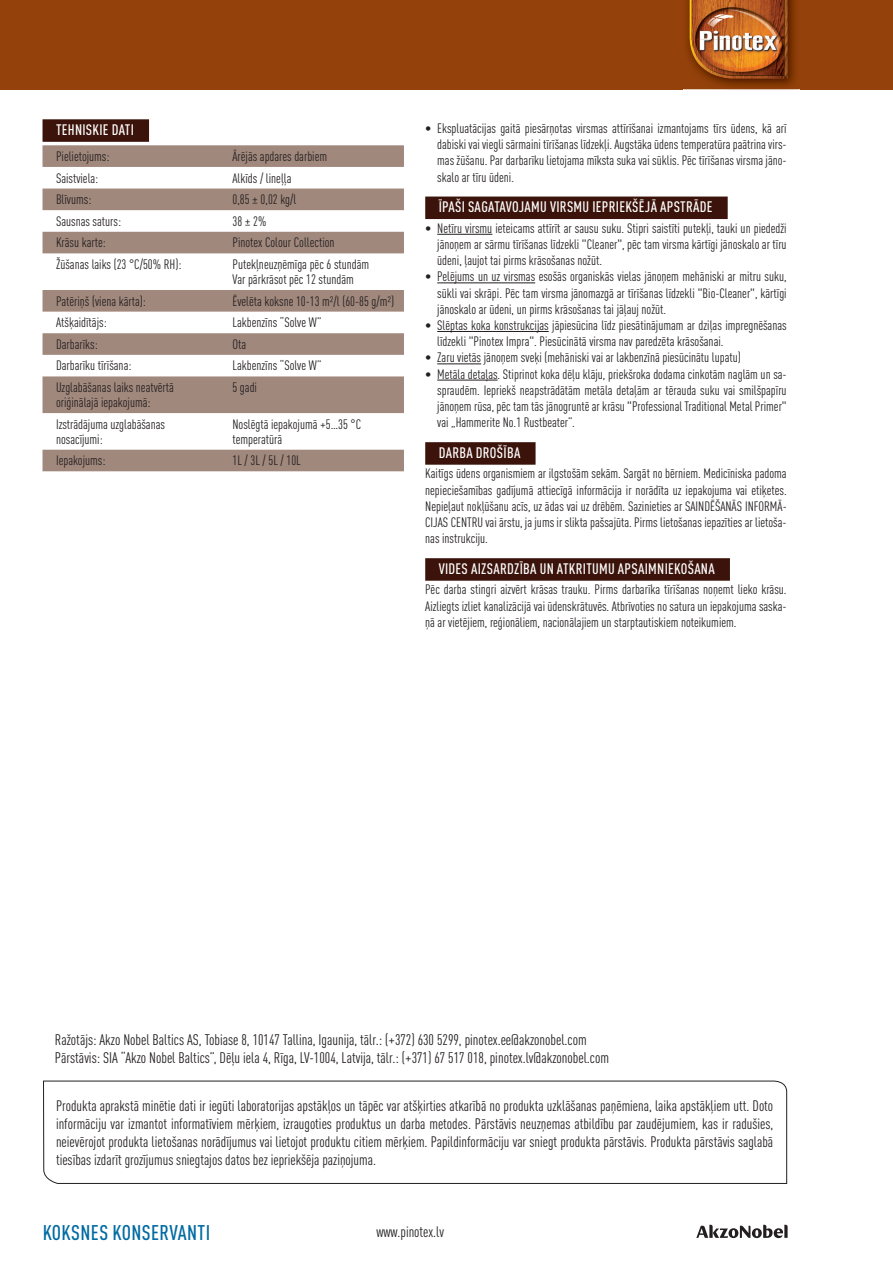
<style>
.page{position:relative;width:893px;height:1263px;background:#fff}
.page>*{position:absolute;margin:0;border:0;box-sizing:border-box;transform-origin:0 0}
.t1{font:500 condensed 21px "DIN Pro";letter-spacing:.02em;color:#006ba3}
.t2{font:condensed 15.15px/18.1px "DIN Pro";color:#231f20}
.t3{font:condensed 15px/18px "DIN Pro";color:#231f20;text-align:justify}
.t4{font:500 condensed 15px "DIN Pro";letter-spacing:.02em;color:#fff}
.t5{font:condensed 13.5px/16.2px "DIN Pro";color:#231f20;text-align:justify}
</style>
<div class="page">
<svg style="left:696px;top:1225px;width:92px;height:13px"></svg>
<div style="left:0;top:0;width:893px;height:89px;background:#94410c"></div>
<svg style="left:43px;top:1080px;width:744px;height:104px"></svg>
<div style="left:43px;top:119px;width:106px;height:23px;background:#3b130a"></div>
<svg style="left:43px;top:145px;width:361px;height:326px"></svg>
<div style="left:425px;top:197px;width:303px;height:22px;background:#3b130a"></div>
<hr style="left:437px;top:234px;width:55px;height:1px;background:#231f20">
<hr style="left:437px;top:283px;width:98px;height:1px;background:#231f20">
<hr style="left:437px;top:331px;width:112px;height:1px;background:#231f20">
<hr style="left:437px;top:364px;width:44px;height:1px;background:#231f20">
<hr style="left:437px;top:380px;width:61px;height:1px;background:#231f20">
<div style="left:425px;top:442px;width:111px;height:23px;background:#3b130a"></div>
<div style="left:425px;top:558px;width:305px;height:23px;background:#3b130a"></div>
<img style="left:683px;top:0;width:117px;height:90px">
<img style="left:690px;top:0;width:97px;height:78px">
<p class="t4" style="left:56px;top:119px;width:79px">TEHNISKIE DATI</p>
<p class="t5" style="left:56px;top:147px;width:55px">Pielietojums:</p>
<p class="t5" style="left:232px;top:147px;width:96px">Ārējās apdares darbiem</p>
<p class="t5" style="left:56px;top:169px;width:44px">Saistviela:</p>
<p class="t5" style="left:232px;top:169px;width:61px">Alkīds / lineļļa</p>
<p class="t5" style="left:56px;top:190px;width:37px">Blīvums:</p>
<p class="t5" style="left:232px;top:190px;width:65px">0,85 ± 0,02 kg/l</p>
<p class="t5" style="left:56px;top:212px;width:67px">Sausnas saturs:</p>
<p class="t5" style="left:232px;top:212px;width:36px">38 ± 2%</p>
<p class="t5" style="left:56px;top:234px;width:51px">Krāsu karte:</p>
<p class="t5" style="left:232px;top:234px;width:104px">Pinotex Colour Collection</p>
<p class="t5" style="left:56px;top:255px;width:127px">Žūšanas laiks (23 °C/50% RH):</p>
<p class="t5" style="left:232px;top:256px;width:138px;line-height:15px">Putekļneuzņēmīga pēc 6 stundām<br>Var pārkrāsot pēc 12 stundām</p>
<p class="t5" style="left:56px;top:292px;width:92px">Patēriņš (viena kārta):</p>
<p class="t5" style="left:232px;top:292px;width:163px">Ēvelēta koksne 10-13 m²/l (60-85 g/m²)</p>
<p class="t5" style="left:56px;top:313px;width:52px">Atšķaidītājs:</p>
<p class="t5" style="left:232px;top:313px;width:91px">Lakbenzīns “Solve W”</p>
<p class="t5" style="left:56px;top:335px;width:43px">Darbarīks:</p>
<p class="t5" style="left:232px;top:335px;width:15px">Ota</p>
<p class="t5" style="left:56px;top:357px;width:77px">Darbarīku tīrīšana:</p>
<p class="t5" style="left:232px;top:357px;width:91px">Lakbenzīns “Solve W”</p>
<p class="t5" style="left:56px;top:379px;width:119px;line-height:15px">Uzglabāšanas laiks neatvērtā oriģinālajā iepakojumā:</p>
<p class="t5" style="left:232px;top:378px;width:26px">5 gadi</p>
<p class="t5" style="left:56px;top:415px;width:111px;line-height:15px">Izstrādājuma uzglabāšanas nosacījumi:</p>
<p class="t5" style="left:232px;top:415px;width:130px;line-height:15px">Noslēgtā iepakojumā +5…35 °C temperatūrā</p>
<p class="t5" style="left:56px;top:451px;width:51px">Iepakojums:</p>
<p class="t5" style="left:232px;top:451px;width:70px">1L / 3L / 5L / 10L</p>
<p class="t5" style="left:437px;top:119px;width:351px;text-indent:-12px">• Ekspluatācijas gaitā piesārņotas virsmas attīrīšanai izmantojams tīrs ūdens, kā arī dabiski vai viegli sārmaini tīrīšanas līdzekļi. Augstāka ūdens temperatūra paātrina virs&shy;mas žūšanu. Par darbarīku lietojama mīksta suka vai sūklis. Pēc tīrīšanas virsma jāno&shy;skalo ar tīru ūdeni.</p>
<p class="t4" style="left:439px;top:196px;width:275px">ĪPAŠI SAGATAVOJAMU VIRSMU IEPRIEKŠĒJĀ APSTRĀDE</p>
<p class="t5" style="left:437px;top:219px;width:351px;text-indent:-12px">• Netīru virsmu ieteicams attīrīt ar sausu suku. Stipri saistīti putekļi, tauki un piededži jānoņem ar sārmu tīrīšanas līdzekli "Cleaner", pēc tam virsma kārtīgi jānoskalo ar tīru ūdeni, ļaujot tai pirms krāsošanas nožūt.</p>
<p class="t5" style="left:437px;top:267px;width:351px;text-indent:-12px">• Pelējums un uz virsmas esošās organiskās vielas jānoņem mehāniski ar mitru suku, sūkli vai skrāpi. Pēc tam virsma jānomazgā ar tīrīšanas līdzekli "Bio-Cleaner", kārtīgi jānoskalo ar ūdeni, un pirms krāsošanas tai jāļauj nožūt.</p>
<p class="t5" style="left:437px;top:316px;width:351px;text-indent:-12px">• Slēptas koka konstrukcijas jāpiesūcina līdz piesātinājumam ar dziļas impregnēšanas līdzekli "Pinotex Impra". Piesūcinātā virsma nav paredzēta krāsošanai.</p>
<p class="t5" style="left:425px;top:348px;width:317px">• Zaru vietās jānoņem sveķi (mehāniski vai ar lakbenzīnā piesūcinātu lupatu)</p>
<p class="t5" style="left:437px;top:365px;width:351px;text-indent:-12px">• Metāla detaļas. Stiprinot koka dēļu klāju, priekšroka dodama cinkotām naglām un sa&shy;spraudēm. Iepriekš neapstrādātām metāla detaļām ar tērauda suku vai smilšpapīru jānoņem rūsa, pēc tam tās jānogruntē ar krāsu "Professional Traditional Metal Primer" vai „Hammerite No.1 Rustbeater”.</p>
<p class="t4" style="left:439px;top:441px;width:83px">DARBA DROŠĪBA</p>
<p class="t5" style="left:425px;top:464px;width:363px">Kaitīgs ūdens organismiem ar ilgstošām sekām. Sargāt no bērniem. Medicīniska padoma nepieciešamības gadījumā attiecīgā informācija ir norādīta uz iepakojuma vai etiķetes.<br>Nepieļaut nokļūšanu acīs, uz ādas vai uz drēbēm. Sazinieties ar SAINDĒŠANĀS INFORMĀ-CIJAS CENTRU vai ārstu, ja jums ir slikta pašsajūta. Pirms lietošanas iepazīties ar lietoša&shy;nas instrukciju.</p>
<p class="t4" style="left:439px;top:557px;width:278px">VIDES AIZSARDZĪBA UN ATKRITUMU APSAIMNIEKOŠANA</p>
<p class="t5" style="left:425px;top:580px;width:363px">Pēc darba stingri aizvērt krāsas trauku. Pirms darbarīka tīrīšanas noņemt lieko krāsu.<br>Aizliegts izliet kanalizācijā vai ūdenskrātuvēs. Atbrīvoties no satura un iepakojuma saska&shy;ņā ar vietējiem, reģionāliem, nacionālajiem un starptautiskiem noteikumiem.</p>
<p class="t2" style="left:55px;top:1029px;width:556px">Ražotājs: Akzo Nobel Baltics AS, Tobiase 8, 10147 Tallina, Igaunija, tālr.: (+372) 630 5299, pinotex.ee@akzonobel.com<br>Pārstāvis: SIA “Akzo Nobel Baltics”, Dēļu iela 4, Rīga, LV-1004, Latvija, tālr.: (+371) 67 517 018, pinotex.lv@akzonobel.com</p>
<p class="t3" style="left:56px;top:1095px;width:719px">Produkta aprakstā minētie dati ir iegūti laboratorijas apstākļos un tāpēc var atšķirties atkarībā no produkta uzklāšanas paņēmiena, laika apstākļiem utt. Doto informāciju var izmantot informatīviem mērķiem, izraugoties produktus un darba metodes. Pārstāvis neuzņemas atbildību par zaudējumiem, kas ir radušies, neievērojot produkta lietošanas norādījumus vai lietojot produktu citiem mērķiem. Papildinformāciju var sniegt produkta pārstāvis. Produkta pārstāvis saglabā tiesības izdarīt grozījumus sniegtajos datos bez iepriekšēja paziņojuma.</p>
<h1 class="t1" style="left:43px;top:1216px;width:169px">KOKSNES KONSERVANTI</h1>
<p class="t3" style="left:376px;top:1222px;width:69px">www.pinotex.lv</p>
</div>
